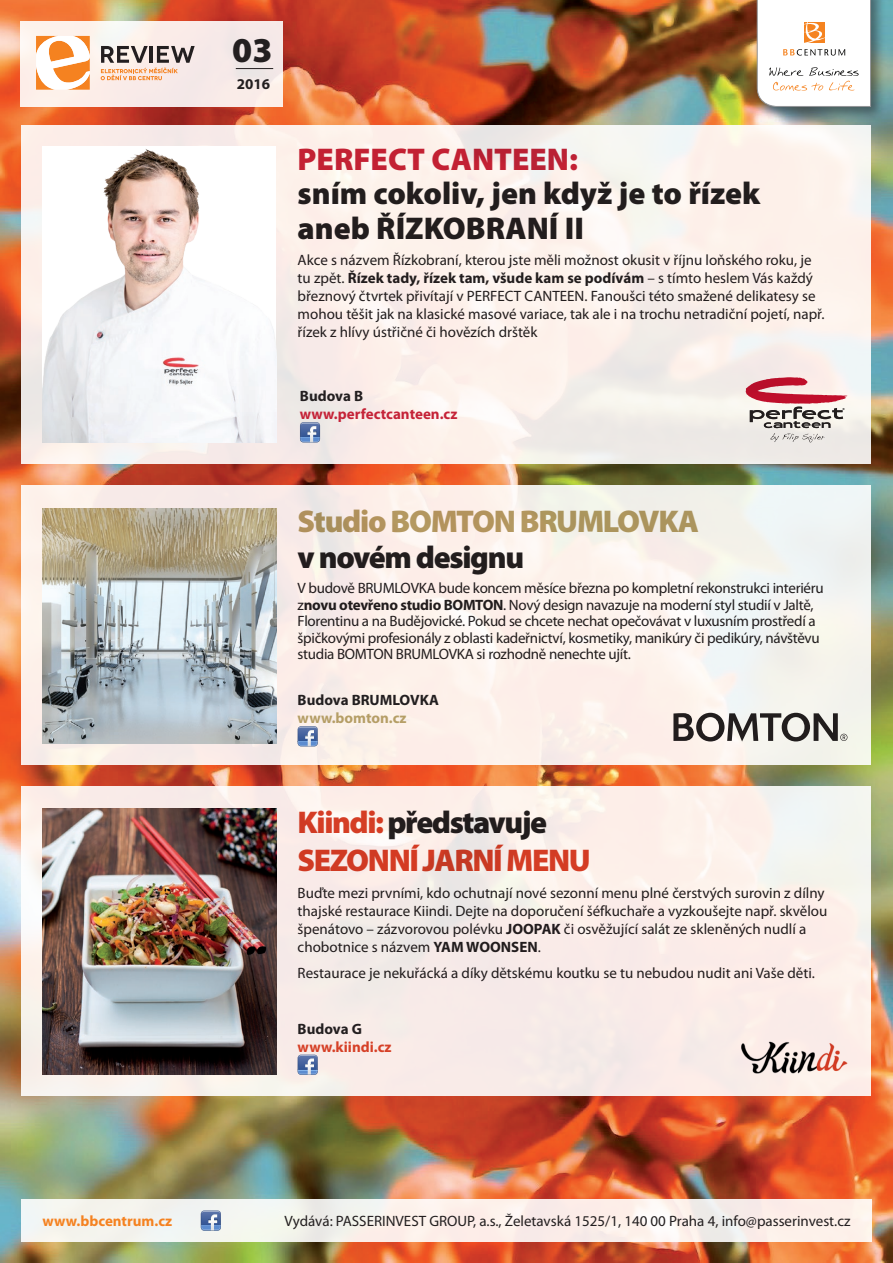
<style>
.page{position:relative;width:893px;height:1263px;background:#fff}
.page>*{position:absolute;margin:0;border:0;box-sizing:border-box;transform-origin:0 0}
.t1{font:900 35.1px "Myriad Pro";color:#231f20}
.t2{font:900 31.5px/34.5px "Myriad Pro";color:#231f20}
.t3{font:900 31.5px/37.8px "Myriad Pro";letter-spacing:-.045em;color:#d64027}
.t4{font:900 31.5px "Myriad Pro";letter-spacing:-.04em;color:#b59e66}
.t5{font:900 31.5px "Myriad Pro";color:#c52338}
.t6{font:900 31.5px "Myriad Pro";letter-spacing:-.04em;color:#231f20}
.t7{font:15px/18px "Myriad Pro";color:#231f20}
.t8{font:15px/16.5px "Myriad Pro";letter-spacing:-.02em;color:#231f20}
.t9{font:700 15px "Myriad Pro";color:#231f20}
.t10{font:700 15px "Myriad Pro";color:#c52338}
.t11{font:700 15px "Myriad Pro";color:#f58220}
.t12{font:700 15px "Myriad Pro";color:#b59e66}
.t13{font:700 15px "Myriad Pro";color:#d64027}
.s1{font-weight:700}
.s2{color:#231f20}
</style>
<div class="page">
<img style="left:0;top:0;width:893px;height:1263px">
<div style="left:22px;top:1199px;width:850px;height:43px;background:#f7f1eb"></div>
<div style="left:21px;top:21px;width:262px;height:86px;background:#f8ebe8"></div>
<hr style="left:236px;top:68px;width:37px;height:1px;background:#231f20">
<svg style="left:101px;top:46px;width:94px;height:34px"></svg>
<svg style="left:36px;top:36px;width:54px;height:54px;background:#fac69a"></svg>
<svg style="left:201px;top:1210px;width:20px;height:20px"></svg>
<div style="left:754px;top:0;width:132px;height:122px;background:#231f20;opacity:.5"></div>
<svg style="left:757px;top:0;width:114px;height:107px"></svg>
<div style="left:22px;top:485px;width:849px;height:280px;background:linear-gradient(to right,#fbebe7,#f6f4ef)"></div>
<img style="left:43px;top:509px;width:233px;height:235px">
<svg style="left:298px;top:726px;width:20px;height:20px"></svg>
<svg style="left:673px;top:713px;width:174px;height:28px;background:#989491"></svg>
<div style="left:22px;top:786px;width:849px;height:310px;background:#f9ece8"></div>
<img style="left:43px;top:809px;width:233px;height:266px">
<svg style="left:298px;top:1055px;width:20px;height:20px"></svg>
<img style="left:742px;top:1041px;width:105px;height:33px">
<div style="left:22px;top:125px;width:849px;height:339px;background:linear-gradient(to bottom,#fdf3ed,#f5eee9)"></div>
<img style="left:43px;top:146px;width:233px;height:296px">
<svg style="left:300px;top:422px;width:20px;height:20px"></svg>
<svg style="left:745px;top:377px;width:102px;height:65px"></svg>
<h1 class="t1" style="left:232px;top:30px;width:42px">03</h1>
<p class="t9" style="left:237px;top:74px;width:35px">2016</p>
<h2 class="t5" style="left:298px;top:141px;width:282px">PERFECT CANTEEN:</h2>
<h2 class="t2" style="left:298px;top:177px;width:464px">sním cokoliv, jen když je to řízek aneb ŘÍZKOBRANÍ II</h2>
<p class="t7" style="left:298px;top:251px;width:528px">Akce s názvem Řízkobraní, kterou jste měli možnost okusit v říjnu loňského roku, je tu zpět. <span class="s1">Řízek tady, řízek tam, všude kam se podívám</span> – s tímto heslem Vás každý březnový čtvrtek přivítají v PERFECT CANTEEN. Fanoušci této smažené delikatesy se mohou těšit jak na klasické masové variace, tak ale i na trochu netradiční pojetí, např. řízek z hlívy ústřičné či hovězích drštěk</p>
<p class="t9" style="left:300px;top:386px;width:65px">Budova B</p>
<p class="t10" style="left:300px;top:404px;width:159px">www.perfectcanteen.cz</p>
<h2 class="t4" style="left:298px;top:504px;width:403px">Studio BOMTON BRUMLOVKA</h2>
<h2 class="t6" style="left:298px;top:540px;width:228px">v novém designu</h2>
<p class="t8" style="left:298px;top:580px;width:527px">V budově BRUMLOVKA bude koncem měsíce března po kompletní rekonstrukci interiéru z<span class="s1">novu otevřeno studio BOMTON</span>. Nový design navazuje na moderní styl studií v Jaltě, Florentinu a na Budějovické. Pokud se chcete nechat opečovávat v luxusním prostředí a špičkovými profesionály z oblasti kadeřnictví, kosmetiky, manikúry či pedikúry, návštěvu studia BOMTON BRUMLOVKA si rozhodně nenechte ujít.</p>
<p class="t9" style="left:298px;top:690px;width:143px">Budova BRUMLOVKA</p>
<p class="t12" style="left:298px;top:708px;width:110px">www.bomton.cz</p>
<h2 class="t3" style="left:298px;top:804px;width:295px">Kiindi: <span class="s2">představuje<br></span>SEZONNÍ JARNÍ MENU</h2>
<p class="t7" style="left:298px;top:883px;width:531px">Buďte mezi prvními, kdo ochutnají nové sezonní menu plné čerstvých surovin z dílny thajské restaurace Kiindi. Dejte na doporučení šéfkuchaře a vyzkoušejte např. skvělou špenátovo – zázvorovou polévku <span class="s1">JOOPAK</span> či osvěžující salát ze skleněných nudlí a chobotnice s názvem <span class="s1">YAM WOONSEN</span>.</p>
<p class="t7" style="left:298px;top:964px;width:519px">Restaurace je nekuřácká a díky dětskému koutku se tu nebudou nudit ani Vaše děti.</p>
<p class="t9" style="left:298px;top:1019px;width:66px">Budova G</p>
<p class="t13" style="left:298px;top:1037px;width:95px">www.kiindi.cz</p>
<p class="t11" style="left:43px;top:1211px;width:131px">www.bbcentrum.cz</p>
<p class="t7" style="left:284px;top:1212px;width:567px">Vydává: PASSERINVEST GROUP, a.s., Želetavská 1525/1, 140 00 Praha 4, info@passerinvest.cz</p>
</div>
